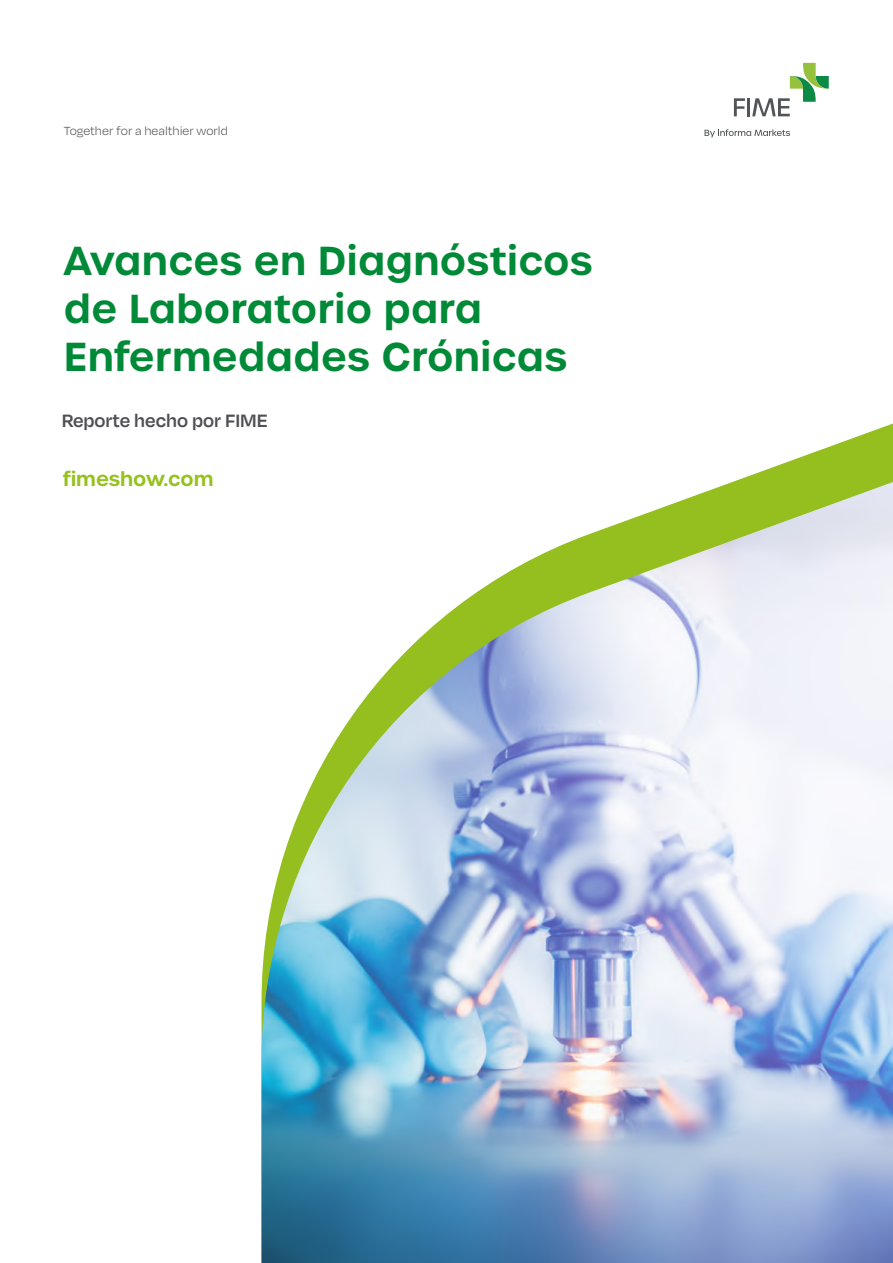
<style>
.page{position:relative;width:893px;height:1263px;background:#fff}
.page>*{position:absolute;margin:0;border:0;box-sizing:border-box;transform-origin:0 0}
.t1{font:600 39px/48px "Urbane";letter-spacing:.01em;color:#008a38}
.t2{font:600 20.55px "Degular";color:#504f53}
.t3{font:600 19.5px "Urbane";color:#96c11e}
.t4{font:300 13.5px "Degular";color:#504f53}
</style>
<div class="page">
<svg style="left:732px;top:423px;width:161px;height:59px"></svg>
<img style="left:261px;top:482px;width:632px;height:781px">
<svg style="left:734px;top:98px;width:11px;height:18px"></svg>
<hr style="left:747px;top:98px;width:3px;height:18px;background:#515557">
<svg style="left:704px;top:129px;width:86px;height:9px"></svg>
<svg style="left:752px;top:63px;width:77px;height:53px"></svg>
<p class="t4" style="left:64px;top:123px;width:166px">Together for a healthier world</p>
<p class="t1" style="left:64px;top:237px;width:530px">Avances en Diagnósticos de Laboratorio para<br>Enfermedades Crónicas</p>
<p class="t2" style="left:62px;top:408px;width:208px">Reporte hecho por FIME</p>
<p class="t3" style="left:63px;top:466px;width:152px">fimeshow.com</p>
</div>
